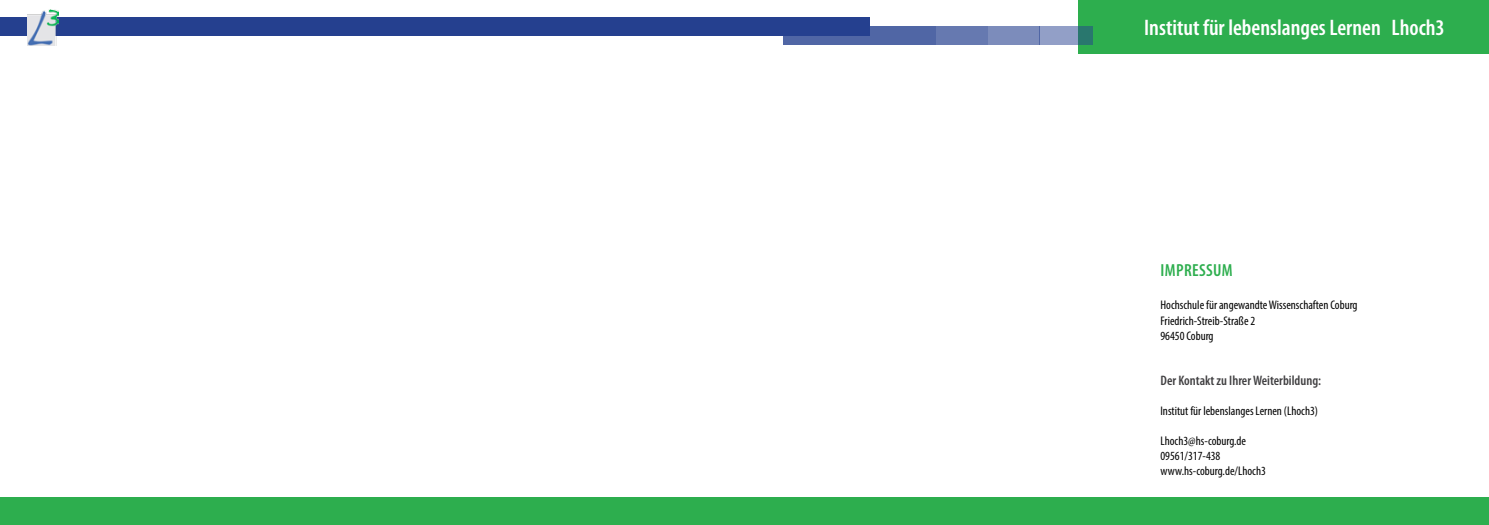
<style>
.page{position:relative;width:1489px;height:525px;background:#fff}
.page>*{position:absolute;margin:0;border:0;box-sizing:border-box;transform-origin:0 0}
.t1{font:600 condensed 22.5px "Myriad Pro";color:#fff}
.t2{font:600 condensed 17.5px "Myriad Pro";letter-spacing:.02em;color:#2dae4e}
.t3{font:600 condensed 13.75px "Myriad Pro";color:#414042}
.t4{font:condensed 12.5px/15px "Myriad Pro";color:#000}
</style>
<div class="page">
<div style="left:0;top:497px;width:744px;height:27px;background:#2dae4e"></div>
<div style="left:744px;top:497px;width:744px;height:27px;background:#2dae4e"></div>
<div style="left:1077px;top:0;width:411px;height:54px;background:#2dae4e"></div>
<div style="left:0;top:18px;width:606px;height:18px;background:#25408f"></div>
<div style="left:783px;top:27px;width:153px;height:18px;background:#5066a5"></div>
<div style="left:936px;top:27px;width:51px;height:18px;background:#6679b0"></div>
<div style="left:987px;top:27px;width:52px;height:18px;background:#7c8cbb"></div>
<svg style="left:1039px;top:27px;width:53px;height:18px"></svg>
<div style="left:606px;top:18px;width:263px;height:18px;background:#25408f"></div>
<img style="left:28px;top:10px;width:30px;height:35px">
<h1 class="t1" style="left:1144px;top:13px;width:302px">Institut für lebenslanges Lernen Lhoch3</h1>
<h2 class="t2" style="left:1160px;top:259px;width:73px">Impressum</h2>
<p class="t4" style="left:1160px;top:297px;width:199px">Hochschule für angewandte Wissenschaften Coburg<br>Friedrich-Streib-Straße 2<br>96450 Coburg</p>
<p class="t3" style="left:1160px;top:371px;width:162px">Der Kontakt zu Ihrer Weiterbildung:</p>
<p class="t4" style="left:1160px;top:402px;width:159px">Institut für lebenslanges Lernen (Lhoch3)</p>
<p class="t4" style="left:1160px;top:432px;width:107px">Lhoch3@hs-coburg.de<br>09561/317-438 www.hs-coburg.de/Lhoch3</p>
</div>
